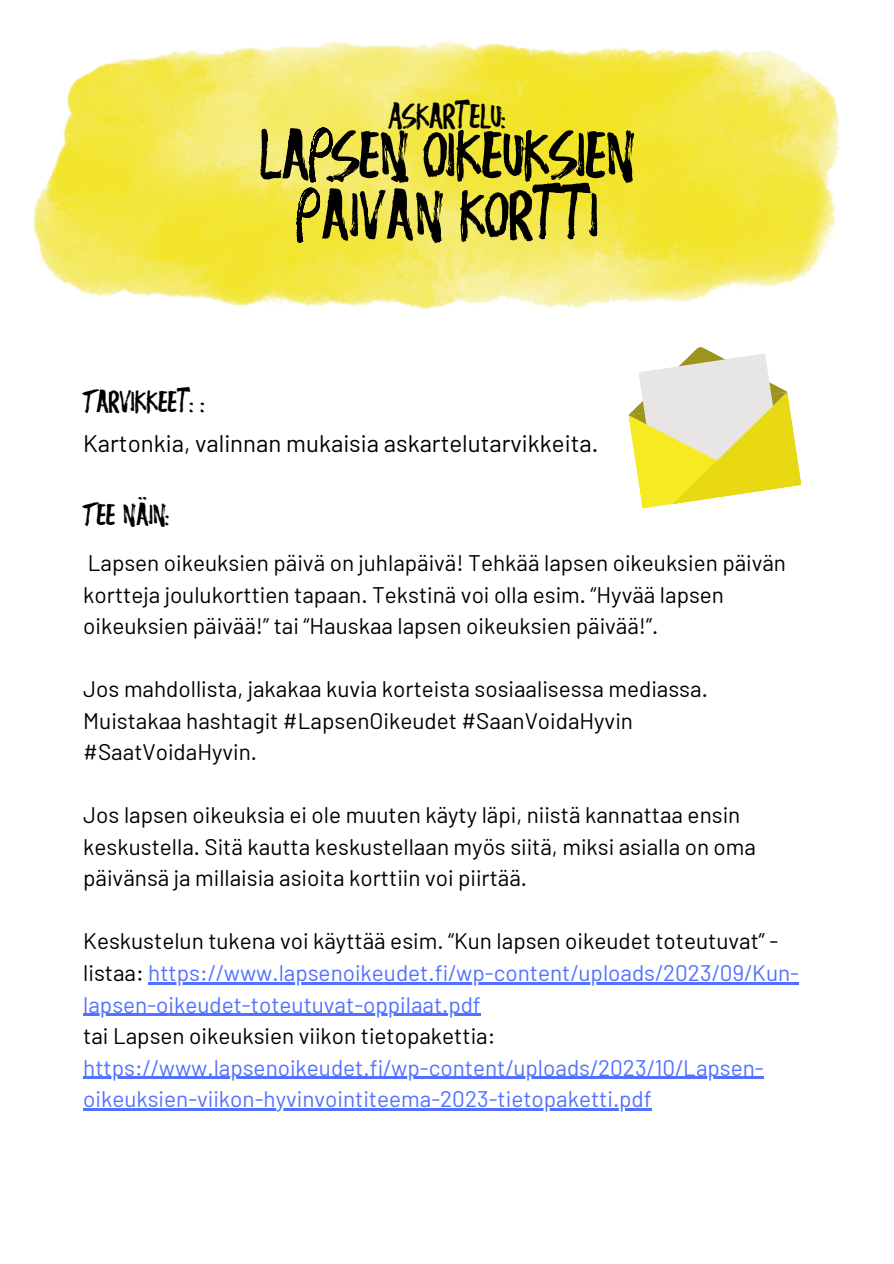
<style>
.page{position:relative;width:894px;height:1264px;background:#fff}
.page>*{position:absolute;margin:0;border:0;box-sizing:border-box;transform-origin:0 0}
.t1{font:67.05px "Nigma";color:#000}
.t2{font:34.2px "Nigma";color:#000}
.t3{font:30px "Nigma";color:#000}
.t4{font:24px "Barlow";color:#000}
.t5{font:22.5px/31.5px "Barlow";color:#000}
.t6{font:22.5px/31.5px "Barlow";color:#5271ff}
.s1{color:#000}
</style>
<div class="page">
<img style="left:33px;top:40px;width:807px;height:270px">
<svg style="left:628px;top:347px;width:173px;height:161px"></svg>
<hr style="left:148px;top:982px;width:650px;height:2px;background:#5271ff">
<hr style="left:83px;top:1013px;width:398px;height:2px;background:#5271ff">
<hr style="left:83px;top:1076px;width:680px;height:2px;background:#5271ff">
<hr style="left:83px;top:1108px;width:568px;height:2px;background:#5271ff">
<p class="t2" style="left:389px;top:92px;width:118px">Askartelu:</p>
<p class="t1" style="left:260px;top:108px;width:375px">Lapsen oikeuksien</p>
<p class="t1" style="left:296px;top:168px;width:304px">päivän kortti</p>
<p class="t3" style="left:83px;top:380px;width:123px">Tarvikkeet: :</p>
<p class="t4" style="left:83px;top:428px;width:516px">Kartonkia, valinnan mukaisia askartelutarvikkeita.</p>
<p class="t3" style="left:83px;top:493px;width:87px">Tee näin:</p>
<p class="t5" style="left:83px;top:546px;width:704px">Lapsen oikeuksien päivä on juhlapäivä! Tehkää lapsen oikeuksien päivän kortteja joulukorttien tapaan. Tekstinä voi olla esim. “Hyvää lapsen oikeuksien päivää!” tai “Hauskaa lapsen oikeuksien päivää!”.</p>
<p class="t5" style="left:83px;top:672px;width:626px">Jos mahdollista, jakakaa kuvia korteista sosiaalisessa mediassa.<br>Muistakaa hashtagit #LapsenOikeudet #SaanVoidaHyvin #SaatVoidaHyvin.</p>
<p class="t5" style="left:83px;top:798px;width:674px">Jos lapsen oikeuksia ei ole muuten käyty läpi, niistä kannattaa ensin keskustella. Sitä kautta keskustellaan myös siitä, miksi asialla on oma päivänsä ja millaisia asioita korttiin voi piirtää.</p>
<p class="t6" style="left:83px;top:924px;width:717px"><span class="s1">Keskustelun tukena voi käyttää esim. “Kun lapsen oikeudet toteutuvat” - listaa:</span> https://www.lapsenoikeudet.fi/wp-content/uploads/2023/09/Kun&shy;lapsen-oikeudet-toteutuvat-oppilaat.pdf</p>
<p class="t5" style="left:83px;top:1019px;width:413px">tai Lapsen oikeuksien viikon tietopakettia:</p>
<p class="t6" style="left:83px;top:1050px;width:682px">https://www.lapsenoikeudet.fi/wp-content/uploads/2023/10/Lapsen&shy;oikeuksien-viikon-hyvinvointiteema-2023-tietopaketti.pdf</p>
</div>
